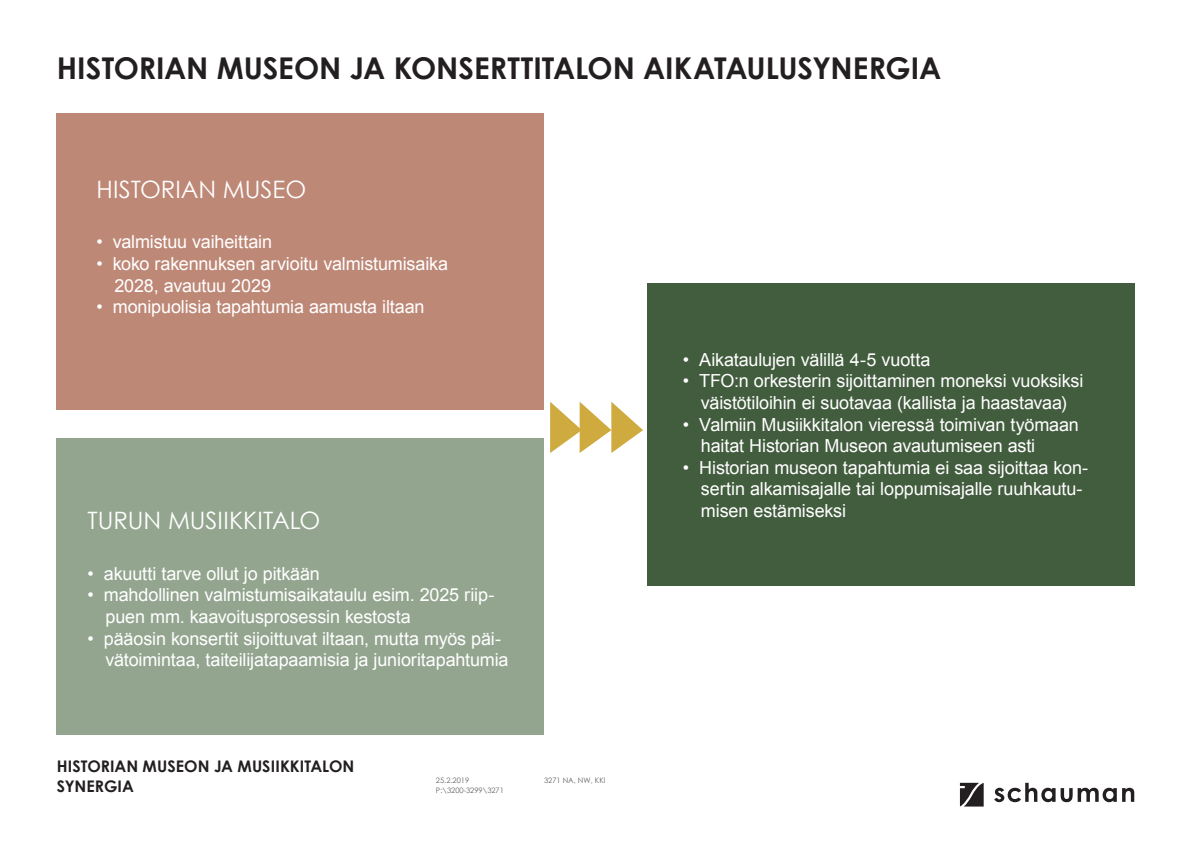
<style>
.page{position:relative;width:1191px;height:842px;background:#fff}
.page>*{position:absolute;margin:0;border:0;box-sizing:border-box;transform-origin:0 0}
.otsikot{font:700 30px "Century Gothic";color:#231f20}
.henkilöiden_yhteysti{font:24px "Century Gothic";color:#fff}
.t1{font:18px/21.6px "Arial";letter-spacing:-.01em;color:#fff}
.t2{font:700 16px/20px "Century Gothic";color:#231f20}
.t3{font:7.5px "Century Gothic";color:#636366}
</style>
<div class="page">
<svg style="left:960px;top:783px;width:174px;height:23px"></svg>
<div style="left:57px;top:113px;width:487px;height:297px;background:#be8877"></div>
<div style="left:57px;top:438px;width:487px;height:296px;background:#93a58f"></div>
<div style="left:647px;top:283px;width:487px;height:303px;background:#425c3e"></div>
<svg style="left:550px;top:402px;width:93px;height:51px"></svg>
<p class="otsikot" style="left:57px;top:46px;width:886px">HISTORIAN MUSEON JA KONSERTTITALON AIKATAULUSYNERGIA</p>
<p class="henkilöiden_yhteysti" style="left:96px;top:173px;width:211px">HISTORIAN MUSEO</p>
<p class="t1" style="left:96px;top:231px;width:177px">• valmistuu vaiheittain</p>
<p class="t1" style="left:114px;top:253px;width:335px;text-indent:-18px">• koko rakennuksen arvioitu valmistumisaika<br>2028, avautuu 2029</p>
<p class="t1" style="left:96px;top:296px;width:330px">• monipuolisia tapahtumia aamusta iltaan</p>
<p class="henkilöiden_yhteysti" style="left:88px;top:504px;width:234px">TURUN MUSIIKKITALO</p>
<p class="t1" style="left:88px;top:563px;width:234px">• akuutti tarve ollut jo pitkään</p>
<p class="t1" style="left:106px;top:584px;width:390px;text-indent:-18px">• mahdollinen valmistumisaikataulu esim. 2025 riip&shy;puen mm. kaavoitusprosessin kestosta</p>
<p class="t1" style="left:106px;top:628px;width:404px;text-indent:-18px">• pääosin konsertit sijoittuvat iltaan, mutta myös päi&shy;vätoimintaa, taiteilijatapaamisia ja junioritapahtumia</p>
<p class="t2" style="left:57px;top:755px;width:299px">HISTORIAN MUSEON JA MUSIIKKITALON<br>SYNERGIA</p>
<p class="t3" style="left:436px;top:775px;width:35px">25.2.2019</p>
<p class="t3" style="left:544px;top:775px;width:63px">3271 NA, NW, KKl</p>
<p class="t3" style="left:436px;top:785px;width:69px">P:\3200-3299\3271</p>
<p class="t1" style="left:683px;top:349px;width:249px">• Aikataulujen välillä 4-5 vuotta</p>
<p class="t1" style="left:683px;top:370px;width:402px;text-align:center">• TFO:n orkesterin sijoittaminen moneksi vuoksiksi väistötiloihin ei suotavaa (kallista ja haastavaa)</p>
<p class="t1" style="left:701px;top:414px;width:379px;text-indent:-18px">• Valmiin Musiikkitalon vieressä toimivan työmaan haitat Historian Museon avautumiseen asti</p>
<p class="t1" style="left:701px;top:457px;width:389px;text-indent:-18px">• Historian museon tapahtumia ei saa sijoittaa kon&shy;sertin alkamisajalle tai loppumisajalle ruuhkautu&shy;misen estämiseksi</p>
</div>
